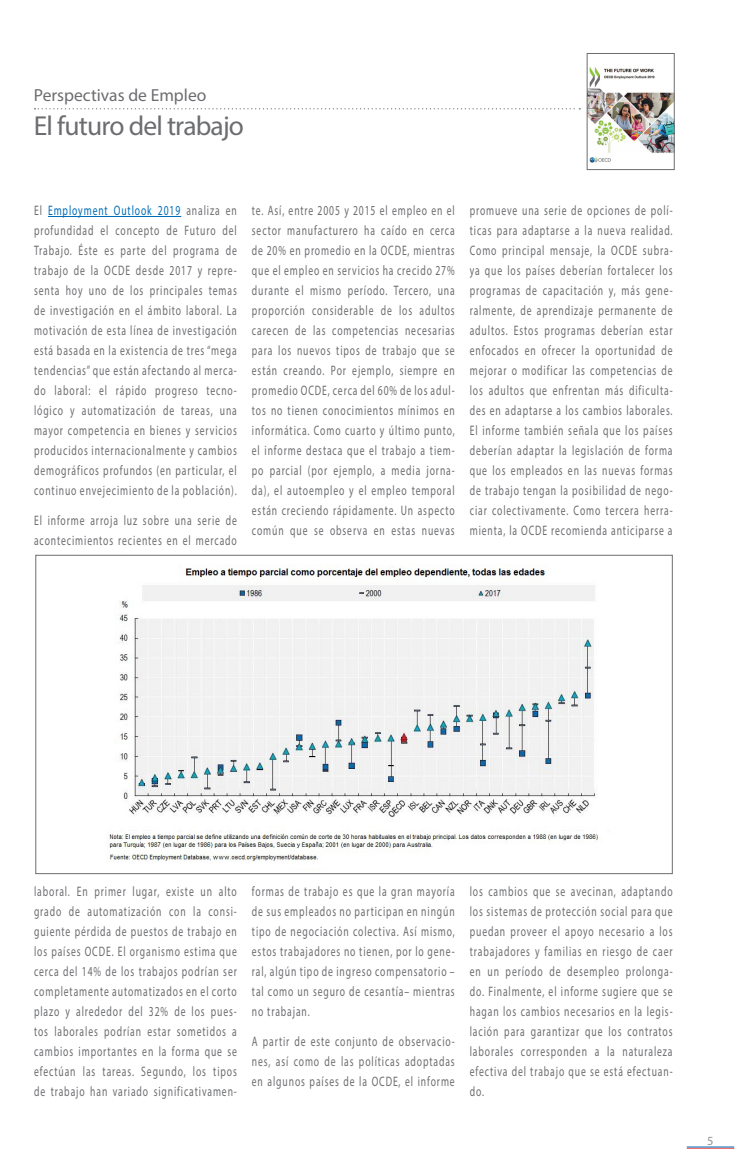
<style>
.page{position:relative;width:745px;height:1170px;background:#fff}
.page>*{position:absolute;margin:0;border:0;box-sizing:border-box;transform-origin:0 0}
._003_Título_chico_20{font:27.5px "Myriad Pro";letter-spacing:-.03em;color:#6c6d70}
._001_Epigrafe{font:17.5px "Myriad Pro";color:#6c6d70}
._007_Texto_Normal{font:13.75px/20px "Myriad Pro";letter-spacing:.095em;color:#6c6d70;text-align:justify;scale:.7 1}
.t1{font:12.5px "Myriad Pro";color:#939598}
.s1{color:#006cb7}
</style>
<div class="page">
<hr style="left:48px;top:216px;width:133px;height:1px;background:#006cb7">
<svg style="left:34px;top:108px;width:546px;height:1px"></svg>
<img style="left:588px;top:67px;width:84px;height:96px">
<div style="left:586px;top:53px;width:88px;height:117px;border:1px solid #6c6d70"></div>
<img style="left:108px;top:564px;width:490px;height:298px">
<hr style="left:686px;top:1147px;width:47px;height:1px;background:#ee3d43">
<hr style="left:686px;top:1146px;width:47px;height:1px;background:#006cb7">
<p class="_001_Epigrafe" style="left:34px;top:84px;width:174px">Perspectivas de Empleo</p>
<p class="_003_Título_chico_20" style="left:34px;top:109px;width:211px">El futuro del trabajo</p>
<p class="_007_Texto_Normal" style="left:34px;top:200px;width:291px">El <span class="s1">Employment Outlook 2019</span> analiza en profundidad el concepto de Futuro del Trabajo. Éste es parte del programa de trabajo de la OCDE desde 2017 y repre&shy;senta hoy uno de los principales temas de investigación en el ámbito laboral. La motivación de esta línea de investigación está basada en la existencia de tres “mega tendencias” que están afectando al merca&shy;do laboral: el rápido progreso tecno&shy;lógico y automatización de tareas, una mayor competencia en bienes y servicios producidos internacionalmente y cambios demográficos profundos (en particular, el continuo envejecimiento de la población).</p>
<p class="_007_Texto_Normal" style="left:34px;top:510px;width:291px">El informe arroja luz sobre una serie de acontecimientos recientes en el mercado</p>
<p class="_007_Texto_Normal" style="left:252px;top:200px;width:291px">te. Así, entre 2005 y 2015 el empleo en el sector manufacturero ha caído en cerca de 20% en promedio en la OCDE, mientras que el empleo en servicios ha crecido 27% durante el mismo período. Tercero, una proporción considerable de los adultos carecen de las competencias necesarias para los nuevos tipos de trabajo que se están creando. Por ejemplo, siempre en promedio OCDE, cerca del 60% de los adul&shy;tos no tienen conocimientos mínimos en informática. Como cuarto y último punto, el informe destaca que el trabajo a tiem&shy;po parcial (por ejemplo, a media jorna&shy;da), el autoempleo y el empleo temporal están creciendo rápidamente. Un aspecto común que se observa en estas nuevas</p>
<p class="_007_Texto_Normal" style="left:469px;top:200px;width:291px">promueve una serie de opciones de polí&shy;ticas para adaptarse a la nueva realidad.<br>Como principal mensaje, la OCDE subra&shy;ya que los países deberían fortalecer los programas de capacitación y, más gene&shy;ralmente, de aprendizaje permanente de adultos. Estos programas deberían estar enfocados en ofrecer la oportunidad de mejorar o modificar las competencias de los adultos que enfrentan más dificulta&shy;des en adaptarse a los cambios laborales.<br>El informe también señala que los países deberían adaptar la legislación de forma que los empleados en las nuevas formas de trabajo tengan la posibilidad de nego&shy;ciar colectivamente. Como tercera herra&shy;mienta, la OCDE recomienda anticiparse a</p>
<p class="_007_Texto_Normal" style="left:34px;top:880px;width:291px">laboral. En primer lugar, existe un alto grado de automatización con la consi&shy;guiente pérdida de puestos de trabajo en los países OCDE. El organismo estima que cerca del 14% de los trabajos podrían ser completamente automatizados en el corto plazo y alrededor del 32% de los pues&shy;tos laborales podrían estar sometidos a cambios importantes en la forma que se efectúan las tareas. Segundo, los tipos de trabajo han variado significativamen-</p>
<p class="_007_Texto_Normal" style="left:252px;top:880px;width:291px">formas de trabajo es que la gran mayoría de sus empleados no participan en ningún tipo de negociación colectiva. Así mismo, estos trabajadores no tienen, por lo gene&shy;ral, algún tipo de ingreso compensatorio – tal como un seguro de cesantía– mientras no trabajan.</p>
<p class="_007_Texto_Normal" style="left:252px;top:1030px;width:291px">A partir de este conjunto de observacio&shy;nes, así como de las políticas adoptadas en algunos países de la OCDE, el informe</p>
<p class="_007_Texto_Normal" style="left:469px;top:880px;width:291px">los cambios que se avecinan, adaptando los sistemas de protección social para que puedan proveer el apoyo necesario a los trabajadores y familias en riesgo de caer en un período de desempleo prolonga&shy;do. Finalmente, el informe sugiere que se hagan los cambios necesarios en la legis&shy;lación para garantizar que los contratos laborales corresponden a la naturaleza efectiva del trabajo que se está efectuan&shy;do.</p>
<p class="t1" style="left:706px;top:1132px;width:8px">5</p>
</div>
